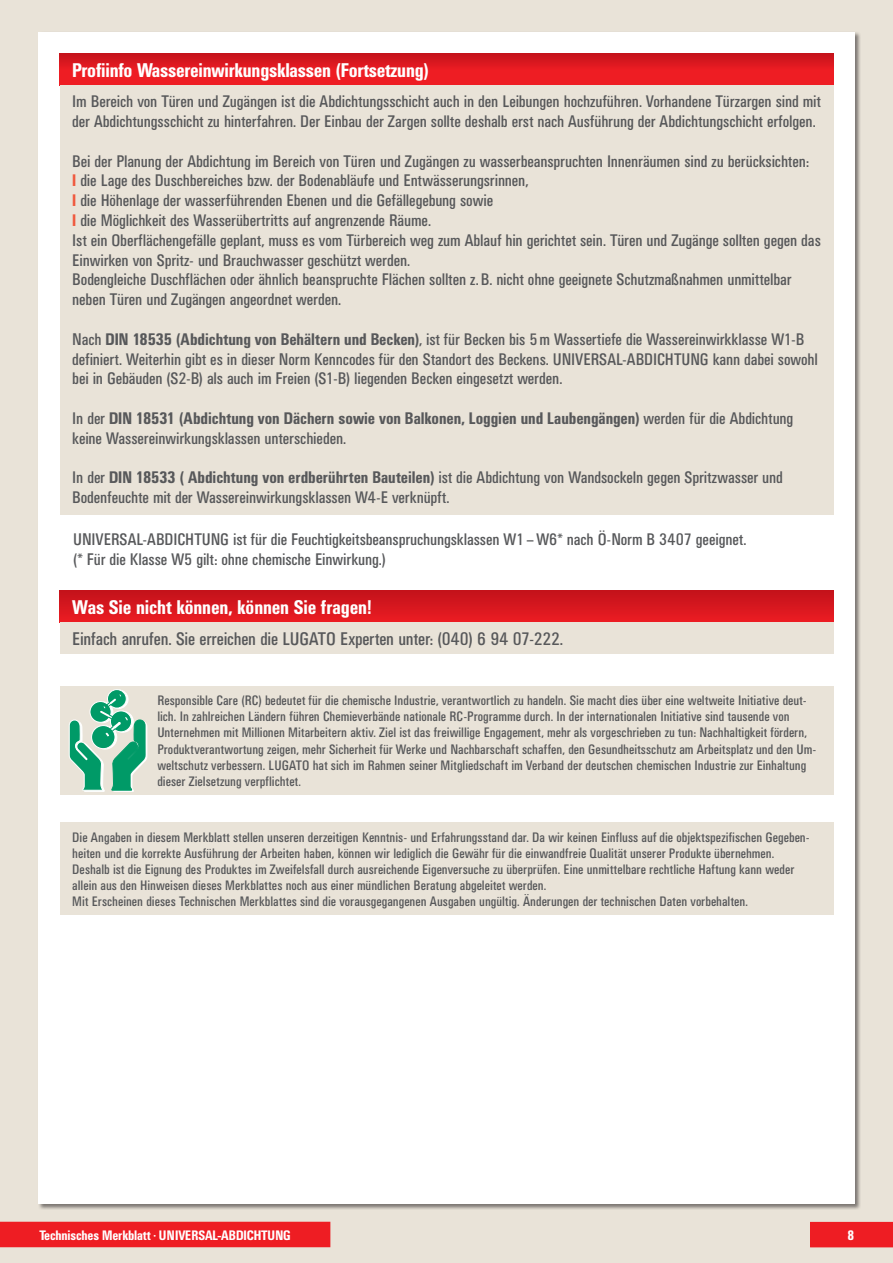
<style>
.page{position:relative;width:893px;height:1263px;background:#e9e3d8}
.page>*{position:absolute;margin:0;border:0;box-sizing:border-box;transform-origin:0 0}
.t1{font:500 condensed 19.5px "UN11";color:#fff}
.t2{font:condensed 18px "UN11";letter-spacing:-.005em;color:#57585a}
.t3{font:condensed 16.5px/19.8px "UN11";color:#57585a}
.t4{font:condensed 13.5px/16.2px "UN11";letter-spacing:.01em;color:#57585a}
.t5{font:500 condensed 13.5px "UN11";color:#fff}
.s1{font-weight:500;color:#f0593e}
.s2{font-weight:500}
</style>
<div class="page">
<div style="left:38px;top:32px;width:817px;height:1171px;background:#fff"></div>
<div style="left:810px;top:1222px;width:83px;height:25px;background:#ee1d23"></div>
<div style="left:0;top:1222px;width:330px;height:25px;background:#ee1d23"></div>
<div style="left:60px;top:53px;width:773px;height:32px;background:linear-gradient(to bottom,#cd141d,#f71f25)"></div>
<div style="left:60px;top:85px;width:773px;height:429px;background:#e9e3d8"></div>
<div style="left:60px;top:590px;width:773px;height:32px;background:linear-gradient(to bottom,#c2121a,#ea1c22)"></div>
<div style="left:60px;top:622px;width:773px;height:32px;background:#e9e3d8"></div>
<div style="left:60px;top:686px;width:773px;height:108px;background:#e9e3d8"></div>
<div style="left:109px;top:690px;width:19px;height:18px;background:#fff;border-radius:50%"></div>
<div style="left:109px;top:690px;width:19px;height:18px;border:1px solid #fff;border-radius:50%"></div>
<svg style="left:107px;top:689px;width:19px;height:19px"></svg>
<div style="left:107px;top:689px;width:19px;height:19px;border:1px solid #fff;border-radius:50%"></div>
<svg style="left:69px;top:694px;width:78px;height:97px"></svg>
<div style="left:60px;top:822px;width:773px;height:93px;background:#e9e3d8"></div>
<p class="t1" style="left:72px;top:59px;width:358px">Profiinfo Wassereinwirkungsklassen (Fortsetzung)</p>
<p class="t3" style="left:72px;top:91px;width:750px">Im Bereich von Türen und Zugängen ist die Abdichtungsschicht auch in den Leibungen hochzuführen. Vorhandene Türzargen sind mit der Abdichtungsschicht zu hinterfahren. Der Einbau der Zargen sollte deshalb erst nach Ausführung der Abdichtungschicht erfolgen.</p>
<p class="t3" style="left:72px;top:151px;width:750px">Bei der Planung der Abdichtung im Bereich von Türen und Zugängen zu wasserbeanspruchten Innenräumen sind zu berücksichten:<br><span class="s1">I</span> die Lage des Duschbereiches bzw. der Bodenabläufe und Entwässerungsrinnen,<br><span class="s1">I</span> die Höhenlage der wasserführenden Ebenen und die Gefällegebung sowie<br><span class="s1">I</span> die Möglichkeit des Wasserübertritts auf angrenzende Räume.<br>Ist ein Oberflächengefälle geplant, muss es vom Türbereich weg zum Ablauf hin gerichtet sein. Türen und Zugänge sollten gegen das Einwirken von Spritz- und Brauchwasser geschützt werden.<br>Bodengleiche Duschflächen oder ähnlich beanspruchte Flächen sollten z.B. nicht ohne geeignete Schutzmaßnahmen unmittelbar neben Türen und Zugängen angeordnet werden.</p>
<p class="t3" style="left:72px;top:329px;width:747px">Nach <span class="s2">DIN 18535 (Abdichtung von Behältern und Becken)</span>, ist für Becken bis 5m Wassertiefe die Wassereinwirkklasse W1-B definiert. Weiterhin gibt es in dieser Norm Kenncodes für den Standort des Beckens. UNIVERSAL-ABDICHTUNG kann dabei sowohl bei in Gebäuden (S2-B) als auch im Freien (S1-B) liegenden Becken eingesetzt werden.</p>
<p class="t3" style="left:72px;top:408px;width:722px">In der <span class="s2">DIN 18531 (Abdichtung von Dächern sowie von Balkonen, Loggien und Laubengängen)</span> werden für die Abdichtung keine Wassereinwirkungsklassen unterschieden.</p>
<p class="t3" style="left:72px;top:468px;width:712px">In der <span class="s2">DIN 18533 ( Abdichtung von erdberührten Bauteilen)</span> ist die Abdichtung von Wandsockeln gegen Spritzwasser und<br>Bodenfeuchte mit der Wassereinwirkungsklassen W4-E verknüpft.</p>
<p class="t3" style="left:73px;top:529px;width:674px">UNIVERSAL-ABDICHTUNG ist für die Feuchtigkeitsbeanspruchungsklassen W1 –W6* nach Ö-Norm B 3407 geeignet. (* Für die Klasse W5 gilt: ohne chemische Einwirkung.)</p>
<p class="t1" style="left:72px;top:596px;width:301px">Was Sie nicht können, können Sie fragen!</p>
<p class="t2" style="left:72px;top:629px;width:492px">Einfach anrufen. Sie erreichen die LUGATO Experten unter: (040) 6 94 07-222.</p>
<p class="t4" style="left:157px;top:692px;width:660px">Responsible Care (RC) bedeutet für die chemische Industrie, verantwortlich zu handeln. Sie macht dies über eine weltweite Initiative deut&shy;lich. In zahlreichen Ländern führen Chemieverbände nationale RC-Programme durch. In der internationalen Initiative sind tausende von Unternehmen mit Millionen Mitarbeitern aktiv. Ziel ist das freiwillige Engagement, mehr als vorgeschrieben zu tun: Nachhaltigkeit fördern, Produktverantwortung zeigen, mehr Sicherheit für Werke und Nachbarschaft schaffen, den Gesundheitsschutz am Arbeitsplatz und den Um&shy;weltschutz verbessern. LUGATO hat sich im Rahmen seiner Mitgliedschaft im Verband der deutschen chemischen Industrie zur Einhaltung dieser Zielsetzung verpflichtet.</p>
<p class="t4" style="left:72px;top:829px;width:739px">Die Angaben in diesem Merkblatt stellen unseren derzeitigen Kenntnis- und Erfahrungsstand dar. Da wir keinen Einfluss auf die objektspezifischen Gegeben&shy;heiten und die korrekte Ausführung der Arbeiten haben, können wir lediglich die Gewähr für die einwandfreie Qualität unserer Produkte übernehmen.<br>Deshalb ist die Eignung des Produktes im Zweifelsfall durch ausreichende Eigenversuche zu überprüfen. Eine unmittelbare rechtliche Haftung kann weder allein aus den Hinweisen dieses Merkblattes noch aus einer mündlichen Beratung abgeleitet werden.<br>Mit Erscheinen dieses Technischen Merkblattes sind die vorausgegangenen Ausgaben ungültig. Änderungen der technischen Daten vorbehalten.</p>
<p class="t5" style="left:39px;top:1227px;width:253px">Technisches Merkblatt <sup>•</sup> UNIVERSAL-ABDICHTUNG</p>
<p class="t5" style="left:847px;top:1227px;width:8px">8</p>
</div>
